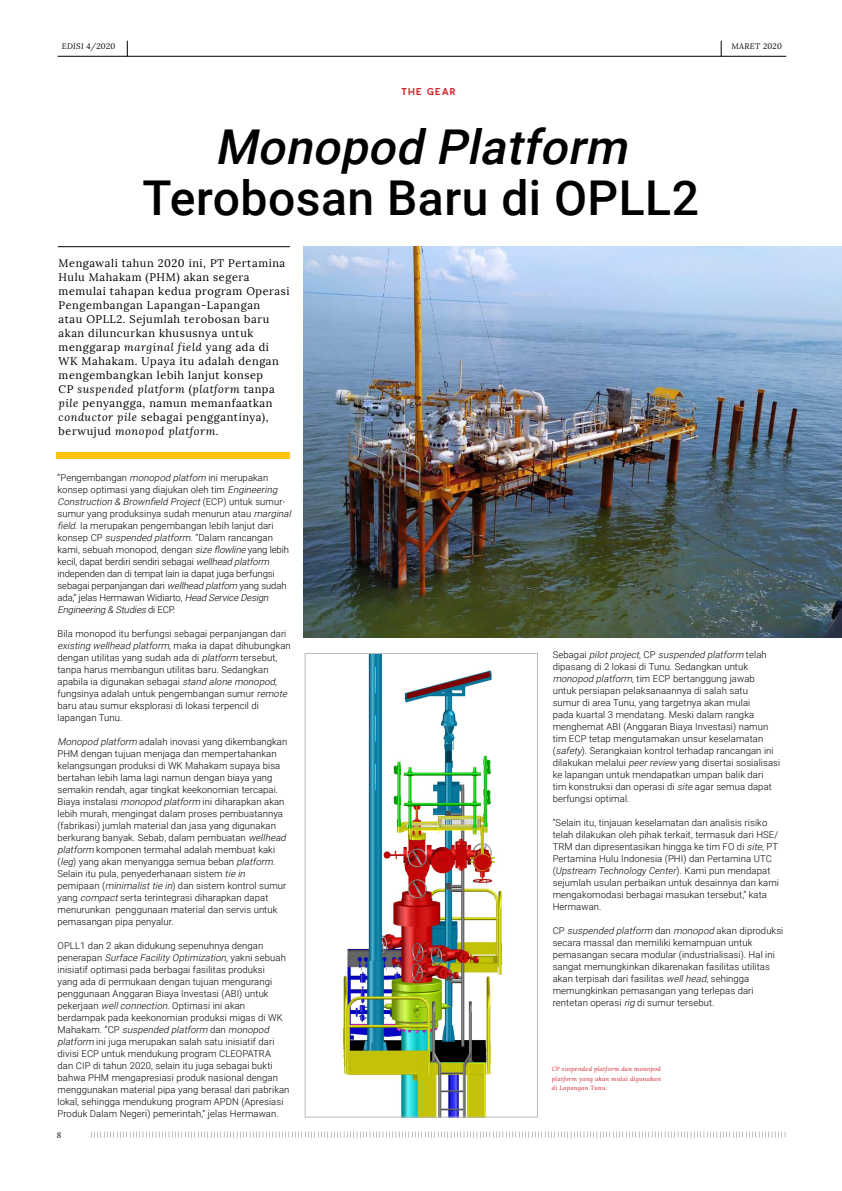
<style>
.page{position:relative;width:842px;height:1191px;background:#fff}
.page>*{position:absolute;margin:0;border:0;box-sizing:border-box;transform-origin:0 0}
.t1{font:500 48px "Roboto";letter-spacing:.01em;color:#000}
.t2{font:italic 500 48px "Roboto";color:#000}
.t3{font:11px/14px "Lora";letter-spacing:.05em;color:#000}
.t4{font:900 10px "Enrique";letter-spacing:.1em;color:#d2232a}
.t5{font:300 9.5px/12px "Roboto";letter-spacing:.01em;color:#000}
.t6{font:italic 8px "Lora";letter-spacing:.04em;color:#000}
.t7{font:italic 6px/9.2px "Lora";letter-spacing:.04em;color:#d2232a;text-align:justify}
.s1{font-style:italic}
</style>
<div class="page">
<svg style="left:91px;top:1131px;width:694px;height:6px"></svg>
<hr style="left:58px;top:56px;width:728px;height:1px;background:#000">
<svg style="left:127px;top:41px;width:1px;height:16px"></svg>
<svg style="left:721px;top:41px;width:1px;height:16px"></svg>
<hr style="left:58px;top:246px;width:232px;height:1px;background:#000">
<div style="left:57px;top:452px;width:233px;height:7px;background:#ffc20e"></div>
<img style="left:304px;top:246px;width:538px;height:392px">
<img style="left:342px;top:655px;width:161px;height:460px">
<div style="left:305px;top:653px;width:233px;height:464px;border:1px solid #babcbe"></div>
<p class="t6" style="left:62px;top:41px;width:55px">EDISI 4/2020</p>
<p class="t6" style="left:732px;top:41px;width:52px">MARET 2020</p>
<p class="t4" style="left:401px;top:84px;width:56px">THE GEAR</p>
<h1 class="t2" style="left:215px;top:114px;width:426px">Monopod Platform</h1>
<h1 class="t1" style="left:142px;top:164px;width:558px">Terobosan Baru di OPLL2</h1>
<p class="t3" style="left:59px;top:256px;width:232px">Mengawali tahun 2020 ini, PT Pertamina Hulu Mahakam (PHM) akan segera memulai tahapan kedua program Operasi Pengembangan Lapangan-Lapangan<br>atau OPLL2. Sejumlah terobosan baru akan diluncurkan khususnya untuk menggarap <span class="s1">marginal field</span> yang ada di WK Mahakam. Upaya itu adalah dengan mengembangkan lebih lanjut konsep<br>CP <span class="s1">suspended platform</span> (<span class="s1">platform</span> tanpa <span class="s1">pile</span> penyangga, namun memanfaatkan <span class="s1">conductor pile</span> sebagai penggantinya), berwujud <span class="s1">monopod platform</span>.</p>
<p class="t5" style="left:58px;top:471px;width:237px">“Pengembangan <span class="s1">monopod platfom</span> ini merupakan konsep optimasi yang diajukan oleh tim <span class="s1">Engineering Construction &amp; Brownfield Project</span>( E C P ) u n t u k s u m u r - sumur yang produksinya sudah menurun atau <span class="s1">marginal field</span>. Ia merupakan pengembangan lebih lanjut dari konsep CP <span class="s1">suspended platform</span>. “Dalam rancangan kami, sebuah monopod, dengan <span class="s1">size flowline</span> yang lebih kecil, dapat berdiri sendiri sebagai <span class="s1">wellhead platform </span>independen dan di tempat lain ia dapat juga berfungsi sebagai perpanjangan dari <span class="s1">wellhead platfom</span> yang sudah ada,” jelas Hermawan Widiarto, <span class="s1">Head Service Design Engineering &amp; Studies</span> d i E C P.</p>
<p class="t5" style="left:58px;top:627px;width:235px">Bila monopod itu berfungsi sebagai perpanjangan dari <span class="s1">existing wellhead platform</span>, m a k a i a d a p a t d i h u b u n g k a n dengan utilitas yang sudah ada di <span class="s1">platform</span> tersebut, tanpa harus membangun utilitas baru. Sedangkan apabila ia digunakan sebagai <span class="s1">stand alone monopod</span>, fungsinya adalah untuk pengembangan sumur <span class="s1">remote </span>baru atau sumur eksplorasi di lokasi terpencil di lapangan Tunu.</p>
<p class="t5" style="left:58px;top:735px;width:232px"><span class="s1">Monopod platform</span> adalah inovasi yang dikembangkan PHM dengan tujuan menjaga dan mempertahankan kelangsungan produksi di WK Mahakam supaya bisa bertahan lebih lama lagi namun dengan biaya yang semakin rendah, agar tingkat keekonomian tercapai.<br>Biaya instalasi <span class="s1">monopod platform</span> ini diharapkan akan lebih murah, mengingat dalam proses pembuatannya (fabrikasi) jumlah material dan jasa yang digunakan berkurang banyak. Sebab, dalam pembuatan <span class="s1">wellhead platform</span> komponen termahal adalah membuat kaki (<span class="s1">leg</span>) yang akan menyangga semua beban <span class="s1">platform</span>.<br>Selain itu pula, penyederhanaan sistem <span class="s1">tie in </span>pemipaan (<span class="s1">minimalisttie in</span>) dan sistem kontrol sumur yang <span class="s1">compact</span>serta terintegrasi diharapkan dapat menurunkan penggunaan material dan servis untuk pemasangan pipa penyalur.</p>
<p class="t5" style="left:58px;top:939px;width:233px">OPLL1 dan 2 akan didukung sepenuhnya dengan<br>p e n e r a p a n <span class="s1">Surface Facility Optimization</span>, y a k n i s e b u a h inisiatif optimasi pada berbagai fasilitas produksi<br>yang ada di permukaan dengan tujuan mengurangi penggunaan Anggaran Biaya Investasi (ABI) untuk pekerjaan <span class="s1">wellconnection</span>. Optimasi ini akan berdampak pada keekonomian produksi migas di WK M a h a k a m . “ C P <span class="s1">suspended platform</span> d a n <span class="s1">monopod platform</span> ini juga merupakan salah satu inisiatif dari divisi ECP untuk mendukung program CLEOPATRA<br>dan CIP di tahun 2020, selain itu juga sebagai bukti bahwa PHM mengapresiasi produk nasional dengan menggunakan material pipa yang berasal dari pabrikan lokal, sehingga mendukung program APDN (Apresiasi Produk Dalam Negeri) pemerintah,” jelas Hermawan.</p>
<p class="t6" style="left:57px;top:1129px;width:6px">8</p>
<p class="t5" style="left:553px;top:648px;width:229px">S e b a g a i <span class="s1">pilotproject</span>, C P <span class="s1">suspended platform</span> t e l a h dipasang di 2 lokasi di Tunu. Sedangkan untuk <span class="s1">monopod platform</span>, tim ECP bertanggung jawab untuk persiapan pelaksanaannya di salah satu<br>sumur di area Tunu, yang targetnya akan mulai<br>pada kuartal 3 mendatang. Meski dalam rangka menghemat ABI (Anggaran Biaya Investasi) namun tim ECP tetap mengutamakan unsur keselamatan (<span class="s1">safety</span>). Serangkaian kontrol terhadap rancangan ini dilakukan melalui <span class="s1">peerreview</span> yang disertai sosialisasi ke lapangan untuk mendapatkan umpan balik dari<br>tim konstruksi dan operasi di <span class="s1">site</span> agar semua dapat berfungsi optimal.</p>
<p class="t5" style="left:553px;top:816px;width:228px">“Selain itu, tinjauan keselamatan dan analisis risiko telah dilakukan oleh pihak terkait, termasuk dari HSE/ TRM dan dipresentasikan hingga ke tim FO di <span class="s1">site</span>, PT Pertamina Hulu Indonesia (PHI) dan Pertamina UTC (<span class="s1">Upstream Technology Center</span>). Kami pun mendapat sejumlah usulan perbaikan untuk desainnya dan kami mengakomodasi berbagai masukan tersebut,” kata Hermawan.</p>
<p class="t5" style="left:553px;top:924px;width:232px">C P <span class="s1">suspended platform</span> d a n <span class="s1">monopod</span> a k a n d i p ro d u k s i secara massal dan memiliki kemampuan untuk pemasangan secara modular (industrialisasi). Hal ini sangat memungkinkan dikarenakan fasilitas utilitas akan terpisah dari fasilitas <span class="s1">wellhead</span>, sehingga memungkinkan pemasangan yang terlepas dari rentetan operasi <span class="s1">rig</span> di sumur tersebut.</p>
<p class="t7" style="left:552px;top:1064px;width:111px">CP suspended platform dan monopod platform yang akan mulai digunakan di Lapangan Tunu.</p>
</div>
